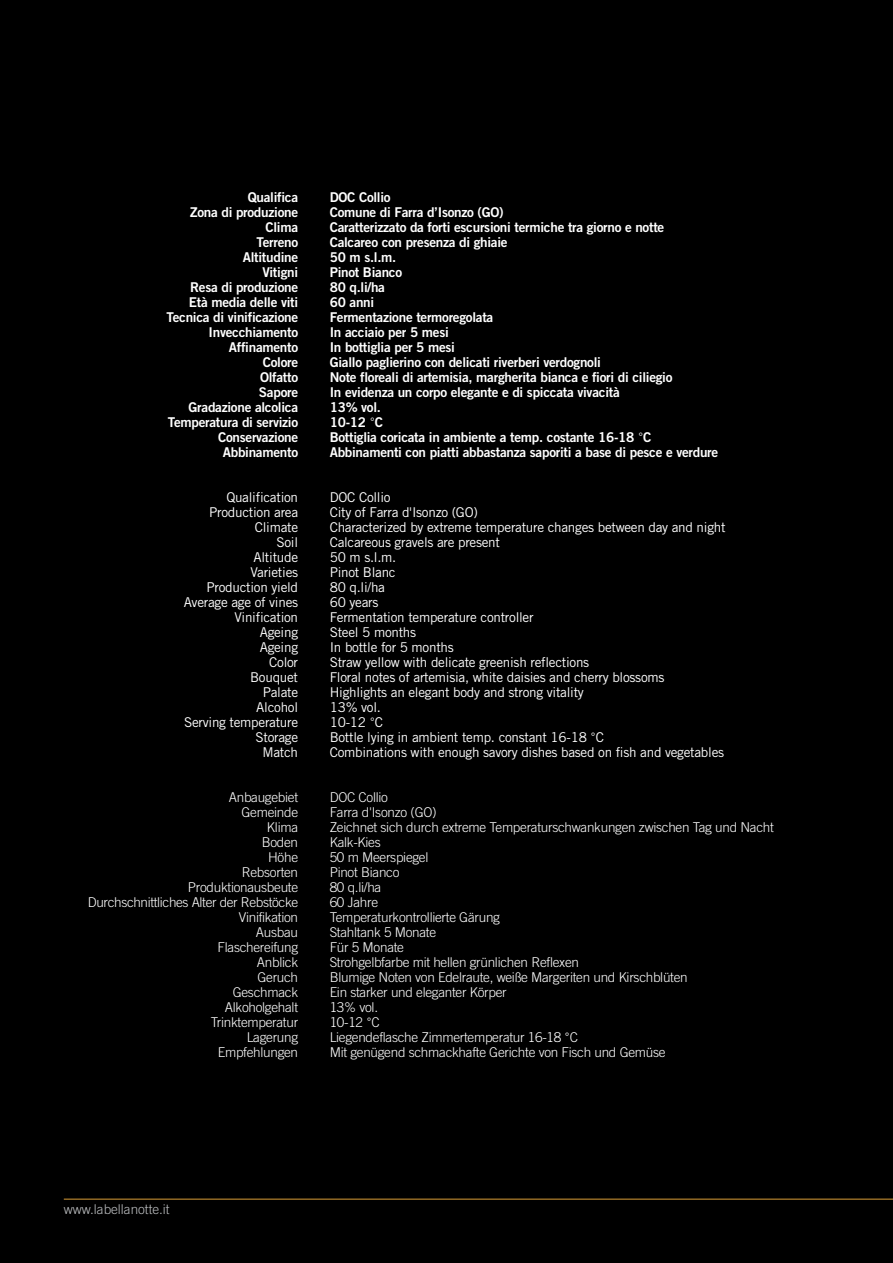
<style>
.page{position:relative;width:893px;height:1263px;background:#fff}
.page>*{position:absolute;margin:0;border:0;box-sizing:border-box;transform-origin:0 0}
.t1{font:13.5px/15px "Trade Gothic Bold Two";letter-spacing:-.02em;color:#fff;text-align:right}
.t2{font:13.5px/15px "Trade Gothic";letter-spacing:-.02em;color:#fff;text-align:right}
.t3{font:300 13.5px/15px "Trade Gothic";letter-spacing:-.02em;color:#fff;text-align:right}
.t4{font:300 13.5px "Trade Gothic";color:#bcbec0}
</style>
<div class="page">
<div style="left:0;top:0;width:892px;height:1263px;background:#000"></div>
<hr style="left:64px;top:1199px;width:828px;height:1px;background:#db9f37">
<p class="t1" style="left:166px;top:191px;width:133px">Qualifica<br>Zona di produzione<br>Clima<br>Terreno<br>Altitudine<br>Vitigni<br>Resa di produzione<br>Età media delle viti<br>Tecnica di vinificazione<br>Invecchiamento<br>Affinamento<br>Colore<br>Olfatto<br>Sapore<br>Gradazione alcolica<br>Temperatura di servizio<br>Conservazione<br>Abbinamento</p>
<p class="t2" style="left:184px;top:491px;width:116px">Qualification<br>Production area<br>Climate<br>Soil<br>Altitude<br>Varieties<br>Production yield<br>Average age of vines<br>Vinification<br>Ageing<br>Ageing<br>Color<br>Bouquet<br>Palate<br>Alcohol<br>Serving temperature<br>Storage<br>Match</p>
<p class="t3" style="left:88px;top:791px;width:212px">Anbaugebiet<br>Gemeinde<br>Klima<br>Boden<br>Höhe<br>Rebsorten<br>Produktionausbeute<br>Durchschnittliches Alter der Rebstöcke<br>Vinifikation<br>Ausbau<br>Flaschereifung<br>Anblick<br>Geruch<br>Geschmack<br>Alkoholgehalt<br>Trinktemperatur<br>Lagerung<br>Empfehlungen</p>
<p class="t1" style="left:330px;top:191px;width:390px;text-align:left">DOC Collio<br>Comune di Farra d’Isonzo (GO)<br>Caratterizzato da forti escursioni termiche tra giorno e notte<br>Calcareo con presenza di ghiaie<br>50 m s.l.m.<br>Pinot Bianco<br>80 q.li/ha<br>60 anni<br>Fermentazione termoregolata<br>In acciaio per 5 mesi<br>In bottiglia per 5 mesi<br>Giallo paglierino con delicati riverberi verdognoli<br>Note floreali di artemisia, margherita bianca e fiori di ciliegio<br>In evidenza un corpo elegante e di spiccata vivacità<br>13% vol.<br>10-12 C<br>Bottiglia coricata in ambiente a temp. costante 16-18 C<br>Abbinamenti con piatti abbastanza saporiti a base di pesce e verdure</p>
<p class="t2" style="left:330px;top:491px;width:397px;text-align:left">DOC Collio<br>City of Farra d'Isonzo (GO)<br>Characterized by extreme temperature changes between day and night<br>Calcareous gravels are present<br>50 m s.l.m.<br>Pinot Blanc<br>80 q.li/ha<br>60 years<br>Fermentation temperature controller<br>Steel 5 months<br>In bottle for 5 months<br>Straw yellow with delicate greenish reflections<br>Floral notes of artemisia, white daisies and cherry blossoms<br>Highlights an elegant body and strong vitality<br>13% vol.<br>10-12 C<br>Bottle lying in ambient temp. constant 16-18 C<br>Combinations with enough savory dishes based on fish and vegetables</p>
<p class="t3" style="left:330px;top:791px;width:445px;text-align:left">DOC Collio<br>Farra d'Isonzo (GO)<br>Zeichnet sich durch extreme Temperaturschwankungen zwischen Tag und Nacht<br>Kalk-Kies<br>50 m Meerspiegel<br>Pinot Bianco<br>80 q.li/ha<br>60 Jahre<br>Temperaturkontrollierte Gärung<br>Stahltank 5 Monate<br>Für 5 Monate<br>Strohgelbfarbe mit hellen grünlichen Reflexen<br>Blumige Noten von Edelraute, weiße Margeriten und Kirschblüten<br>Ein starker und eleganter Körper<br>13% vol.<br>10-12 C<br>Liegendeflasche Zimmertemperatur 16-18 C<br>Mit genügend schmackhafte Gerichte von Fisch und Gemüse</p>
<p class="t4" style="left:64px;top:1204px;width:107px">www.labellanotte.it</p>
</div>
